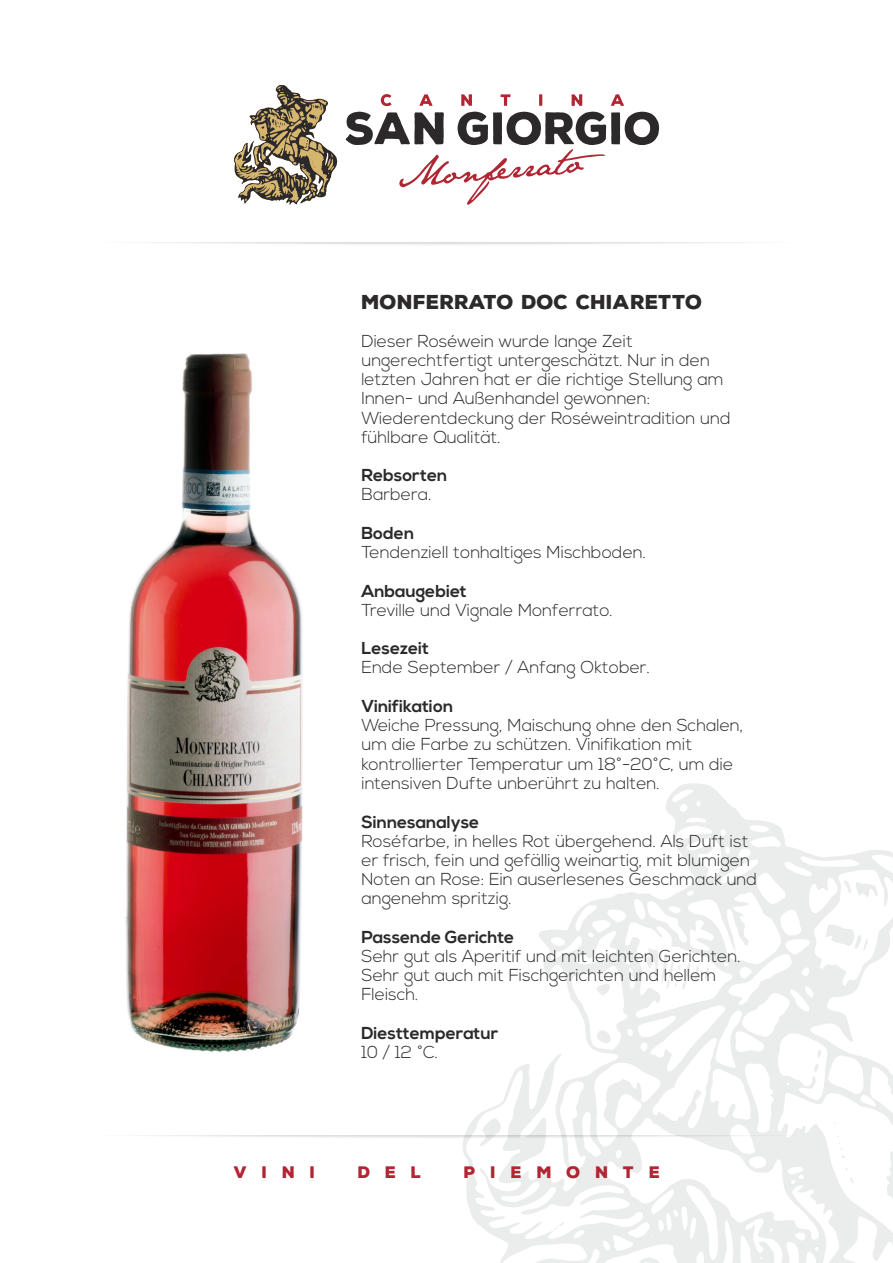
<style>
.page{position:relative;width:893px;height:1263px;background:#fff}
.page>*{position:absolute;margin:0;border:0;box-sizing:border-box;transform-origin:0 0}
.t1{font:700 19.5px "Nexa Rust Sans";color:#2b2929}
.t2{font:300 17.25px/19.2px "Nexa";color:#2b2929}
.t3{font:700 17.25px "Nexa";color:#2b2929}
.t4{font:700 16.2px "Nexa Rust Sans";letter-spacing:.91em;color:#b02633}
</style>
<div class="page">
<svg style="left:463px;top:783px;width:430px;height:480px"></svg>
<img style="left:125px;top:353px;width:178px;height:699px">
<svg style="left:233px;top:85px;width:105px;height:120px"></svg>
<svg style="left:346px;top:112px;width:313px;height:93px"></svg>
<svg style="left:381px;top:94px;width:243px;height:12px"></svg>
<img style="left:149px;top:1135px;width:659px;height:8px">
<p class="t1" style="left:361px;top:294px;width:342px">MONFERRATO DOC CHIARETTO</p>
<p class="t2" style="left:361px;top:333px;width:371px">Dieser Roséwein wurde lange Zeit ungerechtfertigt untergeschätzt. Nur in den letzten Jahren hat er die richtige Stellung am Innen- und Außenhandel gewonnen:<br>Wiederentdeckung der Roséweintradition und fühlbare Qualität.</p>
<p class="t3" style="left:361px;top:468px;width:87px">Rebsorten</p>
<p class="t2" style="left:361px;top:486px;width:72px">Barbera.</p>
<p class="t3" style="left:361px;top:526px;width:54px">Boden</p>
<p class="t2" style="left:361px;top:544px;width:286px">Tendenziell tonhaltiges Mischboden.</p>
<p class="t3" style="left:361px;top:584px;width:107px">Anbaugebiet</p>
<p class="t2" style="left:361px;top:602px;width:253px">Treville und Vignale Monferrato.</p>
<p class="t3" style="left:361px;top:641px;width:69px">Lesezeit</p>
<p class="t2" style="left:361px;top:659px;width:290px">Ende September / Anfang Oktober.</p>
<p class="t3" style="left:361px;top:699px;width:93px">Vinifikation</p>
<p class="t2" style="left:361px;top:717px;width:383px">Weiche Pressung, Maischung ohne den Schalen, um die Farbe zu schützen. Vinifikation mit kontrollierter Temperatur um 18°-20°C, um die intensiven Dufte unberührt zu halten.</p>
<p class="t3" style="left:361px;top:814px;width:119px">Sinnesanalyse</p>
<p class="t2" style="left:361px;top:833px;width:397px">Roséfarbe, in helles Rot übergehend. Als Duft ist er frisch, fein und gefällig weinartig, mit blumigen Noten an Rose: Ein auserlesenes Geschmack und angenehm spritzig.</p>
<p class="t3" style="left:361px;top:930px;width:154px">Passende Gerichte</p>
<p class="t2" style="left:361px;top:948px;width:381px">Sehr gut als Aperitif und mit leichten Gerichten.<br>Sehr gut auch mit Fischgerichten und hellem<br>Fleisch.</p>
<p class="t3" style="left:361px;top:1026px;width:138px">Diesttemperatur</p>
<p class="t2" style="left:361px;top:1044px;width:78px">10 / 12 °C.</p>
<p class="t4" style="left:234px;top:1165px;width:83px">VINI</p>
<p class="t4" style="left:358px;top:1165px;width:66px">DEL</p>
<p class="t4" style="left:464px;top:1165px;width:198px">PIEMONTE</p>
</div>
